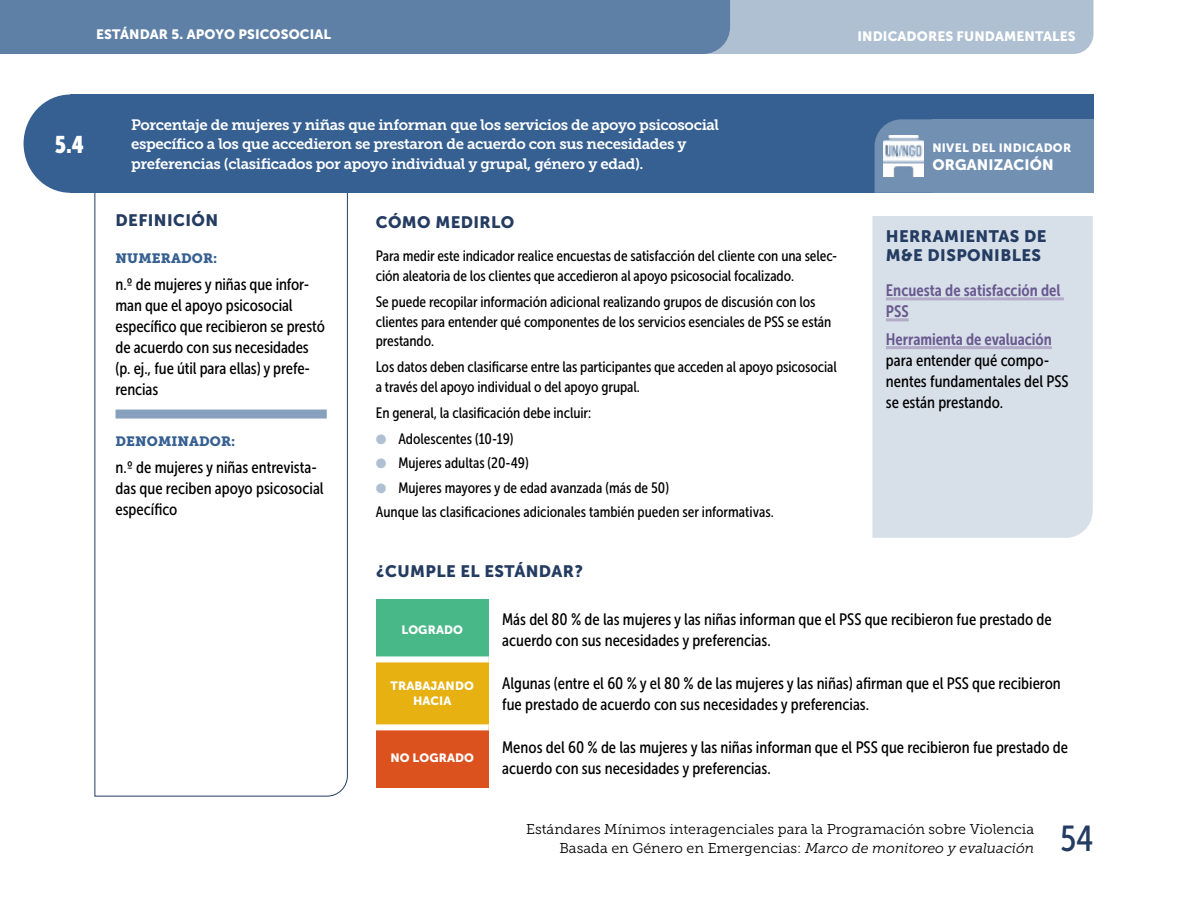
<style>
.page{position:relative;width:1188px;height:918px;background:#fff}
.page>*{position:absolute;margin:0;border:0;box-sizing:border-box;transform-origin:0 0}
.t1{font:36px "Museo Sans Cond 500";color:#243c61}
.t2{font:24px "Museo Sans Cond 900";color:#fff}
.t3{font:16.5px/21px "Museo Sans Cond 500";color:#000}
.t4{font:16.5px/19.5px "Museo Sans 900";letter-spacing:.025em;color:#243c61}
.t5{font:16.5px/21px "Museo Sans Cond 700";letter-spacing:-.005em;color:#69598f}
.t6{font:15px/19.5px "Museo Sans Cond 500";letter-spacing:-.005em;color:#000}
.t7{font:15px/19.5px "Museo Slab 700";letter-spacing:-.025em;color:#fff}
.t8{font:15px "Museo Sans 900";letter-spacing:.01em;color:#fff}
.t9{font:14.25px/18.8px "Museo Slab 300";color:#000;text-align:right}
.t10{font:13.5px "Museo Sans 900";letter-spacing:.01em;color:#fff}
.t11{font:13.5px "Museo Slab 900";letter-spacing:.01em;color:#366091}
.t12{font:12px/15px "Museo Sans 900";letter-spacing:.01em;color:#fff;text-align:center}
.s1{color:#afc0d3}
.s2{font-style:italic}
</style>
<div class="page">
<svg style="left:0;top:0;width:1094px;height:54px;background:#7995b5"></svg>
<svg style="left:94px;top:193px;width:254px;height:604px"></svg>
<div style="left:70px;top:95px;width:1024px;height:98px;background:#366091"></div>
<div style="left:872px;top:216px;width:221px;height:322px;background:#d7dfe9"></div>
<hr style="left:886px;top:297px;width:178px;height:3px;background:#b3abc7">
<hr style="left:886px;top:318px;width:23px;height:3px;background:#b3abc7">
<hr style="left:886px;top:346px;width:166px;height:3px;background:#b3abc7">
<div style="left:24px;top:95px;width:93px;height:98px;background:#366091;border-radius:50%"></div>
<div style="left:376px;top:599px;width:113px;height:60px;background:#48b889"></div>
<div style="left:376px;top:659px;width:113px;height:68px;background:#e7b112"></div>
<div style="left:376px;top:727px;width:113px;height:61px;background:#db521f"></div>
<div style="left:376px;top:656px;width:113px;height:6px;background:#fff"></div>
<div style="left:376px;top:724px;width:113px;height:6px;background:#fff"></div>
<div style="left:932px;top:119px;width:162px;height:74px;background:#7290b2"></div>
<svg style="left:875px;top:119px;width:57px;height:74px;background:#708eb1"></svg>
<img style="left:883px;top:136px;width:41px;height:40px">
<p class="t10" style="left:96px;top:27px;width:237px">ESTÁNDAR 5. APOYO PSICOSOCIAL</p>
<p class="t10" style="left:857px;top:28px;width:220px">INDICADORES FUNDAMENTALES</p>
<h2 class="t2" style="left:55px;top:131px;width:31px">5.4</h2>
<p class="t7" style="left:131px;top:115px;width:590px">Porcentaje de mujeres y niñas que informan que los servicios de apoyo psicosocial específico a los que accedieron se prestaron de acuerdo con sus necesidades y preferencias (clasificados por apoyo individual y grupal, género y edad).</p>
<p class="t4" style="left:116px;top:210px;width:104px">DEFINICIÓN</p>
<p class="t11" style="left:116px;top:250px;width:103px">NUMERADOR:</p>
<p class="t3" style="left:116px;top:274px;width:211px">n.º de mujeres y niñas que infor&shy;man que el apoyo psicosocial específico que recibieron se prestó de acuerdo con sus necesidades (p. ej., fue útil para ellas) y prefe&shy;rencias</p>
<p class="t11" style="left:116px;top:433px;width:121px">DENOMINADOR:</p>
<p class="t3" style="left:116px;top:457px;width:210px">n.º de mujeres y niñas entrevista&shy;das que reciben apoyo psicosocial específico</p>
<p class="t4" style="left:376px;top:213px;width:140px">CÓMO MEDIRLO</p>
<p class="t6" style="left:376px;top:247px;width:463px">Para medir este indicador realice encuestas de satisfacción del cliente con una selec&shy;ción aleatoria de los clientes que accedieron al apoyo psicosocial focalizado.</p>
<p class="t6" style="left:376px;top:292px;width:457px">Se puede recopilar información adicional realizando grupos de discusión con los clientes para entender qué componentes de los servicios esenciales de PSS se están prestando.</p>
<p class="t6" style="left:376px;top:358px;width:463px">Los datos deben clasificarse entre las participantes que acceden al apoyo psicosocial a través del apoyo individual o del apoyo grupal.</p>
<p class="t6" style="left:376px;top:403px;width:217px">En general, la clasificación debe incluir:</p>
<p class="t6" style="left:376px;top:430px;width:139px"><span class="s1">●</span> Adolescentes (10-19)</p>
<p class="t6" style="left:376px;top:454px;width:154px"><span class="s1">●</span> Mujeres adultas (20-49)</p>
<p class="t6" style="left:376px;top:475px;width:399px;line-height:24.2px"><span class="s1">●</span> Mujeres mayores y de edad avanzada (más de 50)<br>Aunque las clasificaciones adicionales también pueden ser informativas.</p>
<p class="t4" style="left:376px;top:561px;width:209px">¿CUMPLE EL ESTÁNDAR?</p>
<p class="t12" style="left:932px;top:140px;width:140px">NIVEL DEL INDICADOR</p>
<p class="t8" style="left:932px;top:156px;width:123px">ORGANIZACIÓN</p>
<p class="t4" style="left:886px;top:226px;width:162px">HERRAMIENTAS DE<br>M&amp;E DISPONIBLES</p>
<p class="t5" style="left:886px;top:280px;width:176px">Encuesta de satisfacción del<br>PSS</p>
<p class="t5" style="left:886px;top:328px;width:167px">Herramienta de evaluación</p>
<p class="t3" style="left:886px;top:350px;width:184px">para entender qué compo&shy;nentes fundamentales del PSS se están prestando.</p>
<p class="t12" style="left:402px;top:622px;width:63px">LOGRADO</p>
<p class="t3" style="left:502px;top:609px;width:551px">Más del 80 % de las mujeres y las niñas informan que el PSS que recibieron fue prestado de acuerdo con sus necesidades y preferencias.</p>
<p class="t12" style="left:391px;top:679px;width:85px">TRABAJANDO<br>HACIA</p>
<p class="t3" style="left:502px;top:673px;width:560px">Algunas (entre el 60 % y el 80 % de las mujeres y las niñas) afirman que el PSS que recibieron fue prestado de acuerdo con sus necesidades y preferencias.</p>
<p class="t12" style="left:390px;top:750px;width:85px">NO LOGRADO</p>
<p class="t3" style="left:502px;top:737px;width:567px">Menos del 60 % de las mujeres y las niñas informan que el PSS que recibieron fue prestado de acuerdo con sus necesidades y preferencias.</p>
<p class="t9" style="left:526px;top:820px;width:510px">Estándares Mínimos interagenciales para la Programación sobre Violencia<br>Basada en Género en Emergencias: <span class="s2">Marco de monitoreo y evaluación</span></p>
<h1 class="t1" style="left:1060px;top:818px;width:35px">54</h1>
</div>
